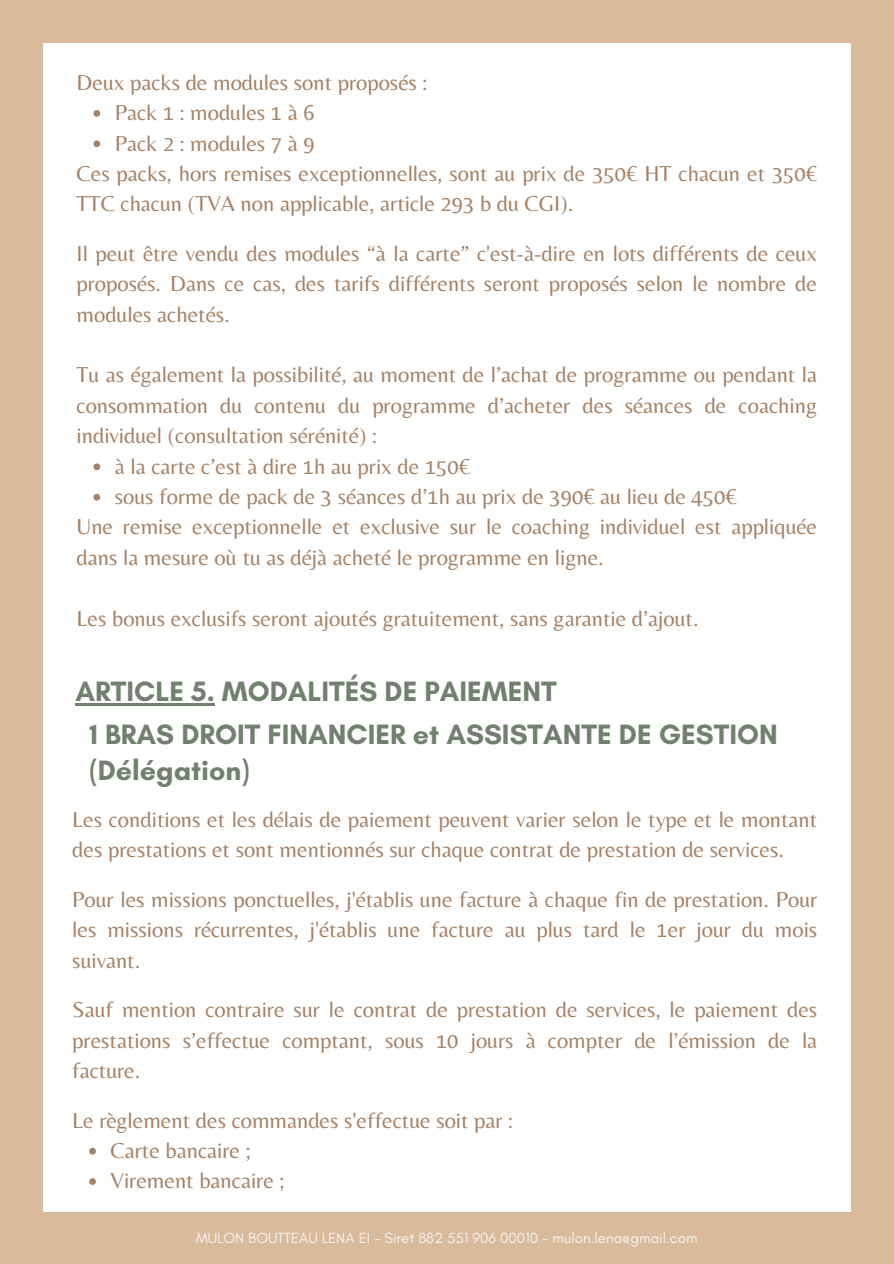
<style>
.page{position:relative;width:894px;height:1264px;background:#fff}
.page>*{position:absolute;margin:0;border:0;box-sizing:border-box;transform-origin:0 0}
.t1{font:700 28.5px/36px "Glacial Indifference";color:#70816d}
.t2{font:22.5px/30.3px "Belleza";color:#a68266;text-align:justify}
.t3{font:15px "Glacial Indifference";color:#f6f3f0}
</style>
<div class="page">
<div style="left:0;top:0;width:893px;height:43px;background:#d9ba9b"></div>
<div style="left:0;top:0;width:43px;height:1263px;background:#d9ba9b"></div>
<div style="left:851px;top:0;width:42px;height:1263px;background:#d9ba9b"></div>
<svg style="left:93px;top:110px;width:7px;height:7px"></svg>
<svg style="left:93px;top:140px;width:7px;height:7px"></svg>
<svg style="left:93px;top:463px;width:7px;height:7px"></svg>
<svg style="left:93px;top:494px;width:7px;height:6px"></svg>
<div style="left:0;top:1212px;width:893px;height:51px;background:#d9ba9b"></div>
<hr style="left:75px;top:703px;width:140px;height:2px;background:#70816d">
<svg style="left:89px;top:1147px;width:7px;height:7px"></svg>
<svg style="left:89px;top:1178px;width:7px;height:6px"></svg>
<h3 class="t2" style="left:77px;top:67px;width:352px">Deux packs de modules sont proposés :</h3>
<p class="t2" style="left:115px;top:97px;width:201px">Pack 1 : modules 1 à 6</p>
<p class="t2" style="left:115px;top:127px;width:201px">Pack 2 : modules 7 à 9</p>
<h3 class="t2" style="left:77px;top:158px;width:741px">Ces packs, hors remises exceptionnelles, sont au prix de 350€ HT chacun et 350€<br>TTC chacun (TVA non applicable, article 293 b du CGI).</h3>
<h3 class="t2" style="left:77px;top:238px;width:741px">Il peut être vendu des modules “à la carte” c'est-à-dire en lots différents de ceux proposés. Dans ce cas, des tarifs différents seront proposés selon le nombre de modules achetés.</h3>
<h3 class="t2" style="left:77px;top:359px;width:741px">Tu as également la possibilité, au moment de l’achat de programme ou pendant la consommation du contenu du programme d’acheter des séances de coaching individuel (consultation sérénité) :</h3>
<p class="t2" style="left:115px;top:450px;width:356px">à la carte c’est à dire 1h au prix de 150€</p>
<p class="t2" style="left:115px;top:481px;width:623px">sous forme de pack de 3 séances d’1h au prix de 390€ au lieu de 450€</p>
<h3 class="t2" style="left:77px;top:511px;width:741px">Une remise exceptionnelle et exclusive sur le coaching individuel est appliquée dans la mesure où tu as déjà acheté le programme en ligne.</h3>
<h3 class="t2" style="left:77px;top:602px;width:623px">Les bonus exclusifs seront ajoutés gratuitement, sans garantie d’ajout.</h3>
<h2 class="t1" style="left:75px;top:672px;width:482px">ARTICLE 5. MODALITÉS DE PAIEMENT</h2>
<h3 class="t1" style="left:89px;top:716px;width:689px">1 BRAS DROIT FINANCIER et ASSISTANTE DE GESTION (Délégation)</h3>
<h3 class="t2" style="left:72px;top:804px;width:746px">Les conditions et les délais de paiement peuvent varier selon le type et le montant des prestations et sont mentionnés sur chaque contrat de prestation de services.</h3>
<h3 class="t2" style="left:72px;top:883px;width:746px">Pour les missions ponctuelles, j'établis une facture à chaque fin de prestation. Pour les missions récurrentes, j'établis une facture au plus tard le 1er jour du mois suivant.</h3>
<h3 class="t2" style="left:72px;top:994px;width:746px">Sauf mention contraire sur le contrat de prestation de services, le paiement des prestations s’effectue comptant, sous 10 jours à compter de l’émission de la facture.</h3>
<p class="t2" style="left:72px;top:1104px;width:442px">Le règlement des commandes s'effectue soit par :</p>
<p class="t2" style="left:110px;top:1134px;width:141px">Carte bancaire ;</p>
<p class="t2" style="left:110px;top:1165px;width:175px">Virement bancaire ;</p>
<h1 class="t3" style="left:196px;top:1228px;width:502px">MULON BOUTTEAU LENA EI - Siret 882 551 906 00010 - mulon.lena@gmail.com</h1>
</div>
